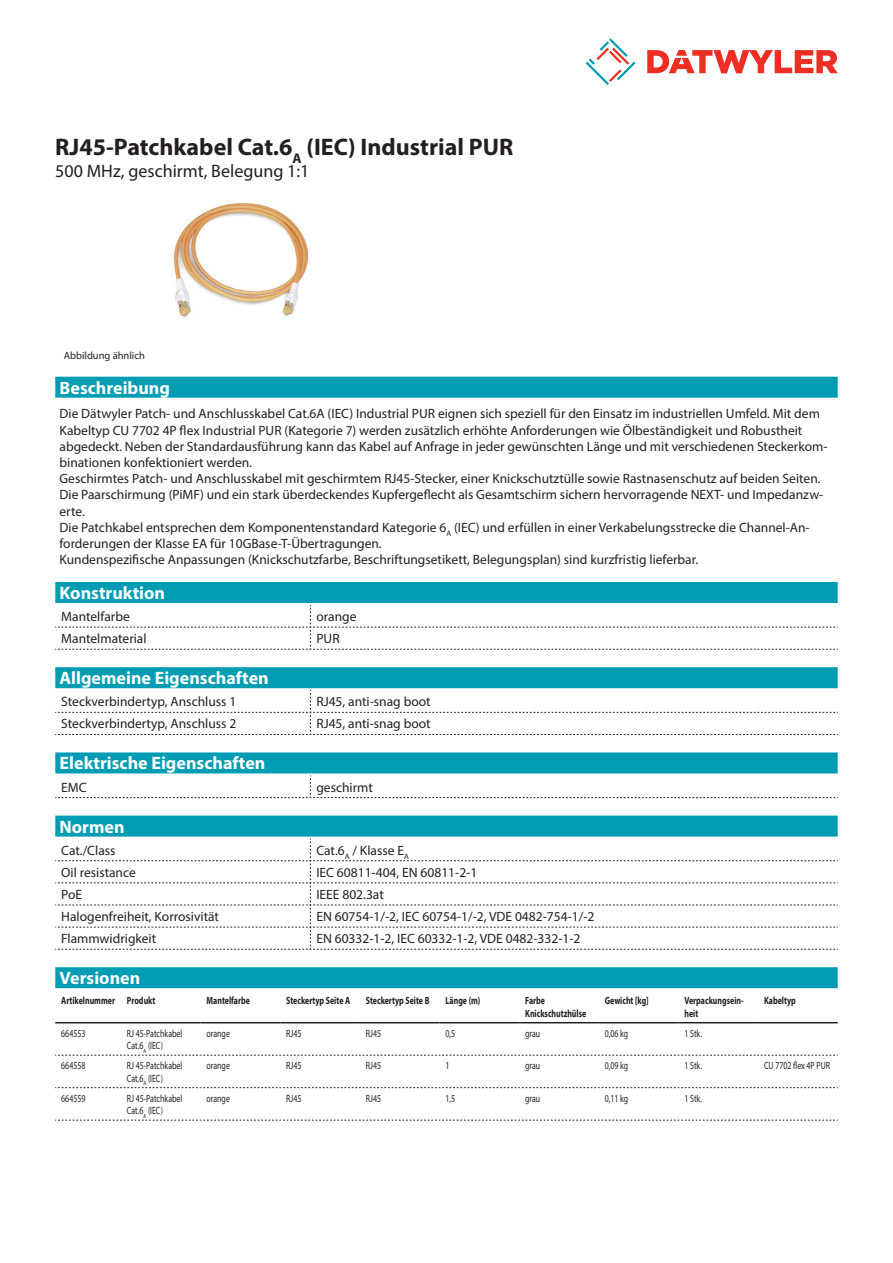
<style>
.page{position:relative;width:893px;height:1263px;background:#fff}
.page>*{position:absolute;margin:0;border:0;box-sizing:border-box;transform-origin:0 0}
.Product_Head{font:700 24px "Myriad Pro";color:#231f20}
.Standard_Head_Proper{font:700 18px "Myriad Pro";color:#fff}
.SubHead{font:18px "Myriad Pro";color:#231f20}
.Standard_text{font:13.5px/16.2px "Myriad Pro";color:#231f20}
.myriad_light_propert{font:13.5px "Myriad Pro";color:#231f20}
.myriadlight{font:10.5px/12.6px "Myriad Pro";color:#231f20;scale:.75 1}
.myriadbold{font:700 10.5px/12.6px "Myriad Pro";color:#231f20;scale:.75 1}
.imagetext{font:10.5px "Myriad Pro";color:#231f20}
</style>
<div class="page">
<svg style="left:586px;top:38px;width:49px;height:47px"></svg>
<svg style="left:647px;top:50px;width:191px;height:23px"></svg>
<div style="left:55px;top:815px;width:783px;height:21px;background:#009cb3"></div>
<svg style="left:55px;top:838px;width:783px;height:112px"></svg>
<div style="left:55px;top:582px;width:783px;height:21px;background:#009cb3"></div>
<svg style="left:55px;top:605px;width:783px;height:45px"></svg>
<img style="left:173px;top:202px;width:136px;height:117px">
<div style="left:55px;top:967px;width:783px;height:21px;background:#009cb3"></div>
<hr style="left:55px;top:1022px;width:66px;height:1px;background:#231f20">
<hr style="left:121px;top:1022px;width:80px;height:1px;background:#231f20">
<hr style="left:201px;top:1022px;width:79px;height:1px;background:#231f20">
<hr style="left:280px;top:1022px;width:80px;height:1px;background:#231f20">
<hr style="left:360px;top:1022px;width:79px;height:1px;background:#231f20">
<hr style="left:439px;top:1022px;width:80px;height:1px;background:#231f20">
<hr style="left:519px;top:1022px;width:80px;height:1px;background:#231f20">
<hr style="left:599px;top:1022px;width:79px;height:1px;background:#231f20">
<hr style="left:678px;top:1022px;width:80px;height:1px;background:#231f20">
<hr style="left:758px;top:1022px;width:80px;height:1px;background:#231f20">
<svg style="left:55px;top:1055px;width:783px;height:1px"></svg>
<svg style="left:55px;top:1087px;width:783px;height:1px"></svg>
<svg style="left:55px;top:1120px;width:783px;height:1px"></svg>
<div style="left:55px;top:377px;width:783px;height:21px;background:#009cb3"></div>
<div style="left:55px;top:667px;width:783px;height:21px;background:#009cb3"></div>
<svg style="left:55px;top:690px;width:783px;height:45px"></svg>
<div style="left:55px;top:752px;width:783px;height:21px;background:#009cb3"></div>
<svg style="left:55px;top:775px;width:783px;height:23px"></svg>
<p class="Product_Head" style="left:55px;top:131px;width:460px">RJ45-Patchkabel Cat.6<sub>A</sub> (IEC) Industrial PUR</p>
<p class="SubHead" style="left:55px;top:160px;width:256px">500 MHz, geschirmt, Belegung 1:1</p>
<p class="imagetext" style="left:64px;top:349px;width:83px">Abbildung ähnlich</p>
<p class="Standard_Head_Proper" style="left:60px;top:376px;width:112px">Beschreibung</p>
<p class="Standard_text" style="left:60px;top:406px;width:769px">Die Dätwyler Patch- und Anschlusskabel Cat.6A (IEC) Industrial PUR eignen sich speziell für den Einsatz im industriellen Umfeld. Mit dem Kabeltyp CU 7702 4P flex Industrial PUR (Kategorie 7) werden zusätzlich erhöhte Anforderungen wie Ölbeständigkeit und Robustheit abgedeckt. Neben der Standardausführung kann das Kabel auf Anfrage in jeder gewünschten Länge und mit verschiedenen Steckerkom&shy;binationen konfektioniert werden.<br>Geschirmtes Patch- und Anschlusskabel mit geschirmtem RJ45-Stecker, einer Knickschutztülle sowie Rastnasenschutz auf beiden Seiten.<br>Die Paarschirmung (PiMF) und ein stark überdeckendes Kupfergeflecht als Gesamtschirm sichern hervorragende NEXT- und Impedanzw&shy;erte.<br>Die Patchkabel entsprechen dem Komponentenstandard Kategorie 6<sub>A</sub> (IEC) und erfüllen in einer Verkabelungsstrecke die Channel-An&shy;forderungen der Klasse EA für 10GBase-T-Übertragungen.<br>Kundenspezifische Anpassungen (Knickschutzfarbe, Beschriftungsetikett, Belegungsplan) sind kurzfristig lieferbar.</p>
<p class="Standard_Head_Proper" style="left:60px;top:581px;width:107px">Konstruktion</p>
<p class="myriad_light_propert" style="left:61px;top:608px;width:70px">Mantelfarbe</p>
<p class="myriad_light_propert" style="left:316px;top:608px;width:42px">orange</p>
<p class="myriad_light_propert" style="left:61px;top:630px;width:87px">Mantelmaterial</p>
<p class="myriad_light_propert" style="left:316px;top:630px;width:25px">PUR</p>
<p class="Standard_Head_Proper" style="left:60px;top:666px;width:211px">Allgemeine Eigenschaften</p>
<p class="myriad_light_propert" style="left:61px;top:693px;width:177px">Steckverbindertyp, Anschluss 1</p>
<p class="myriad_light_propert" style="left:316px;top:693px;width:116px">RJ45, anti-snag boot</p>
<p class="myriad_light_propert" style="left:61px;top:716px;width:177px">Steckverbindertyp, Anschluss 2</p>
<p class="myriad_light_propert" style="left:316px;top:716px;width:116px">RJ45, anti-snag boot</p>
<p class="Standard_Head_Proper" style="left:60px;top:752px;width:207px">Elektrische Eigenschaften</p>
<p class="myriad_light_propert" style="left:61px;top:779px;width:27px">EMC</p>
<p class="myriad_light_propert" style="left:316px;top:779px;width:58px">geschirmt</p>
<p class="Standard_Head_Proper" style="left:60px;top:815px;width:67px">Normen</p>
<p class="myriad_light_propert" style="left:61px;top:842px;width:56px">Cat./Class</p>
<p class="myriad_light_propert" style="left:316px;top:842px;width:94px">Cat.6<sub>A</sub> / Klasse E<sub>A</sub></p>
<p class="myriad_light_propert" style="left:61px;top:864px;width:76px">Oil resistance</p>
<p class="myriad_light_propert" style="left:316px;top:864px;width:162px">IEC 60811-404, EN 60811-2-1</p>
<p class="myriad_light_propert" style="left:61px;top:886px;width:22px">PoE</p>
<p class="myriad_light_propert" style="left:316px;top:886px;width:69px">IEEE 802.3at</p>
<p class="myriad_light_propert" style="left:61px;top:908px;width:159px">Halogenfreiheit, Korrosivität</p>
<p class="myriad_light_propert" style="left:316px;top:908px;width:279px">EN 60754-1/-2, IEC 60754-1/-2, VDE 0482-754-1/-2</p>
<p class="myriad_light_propert" style="left:61px;top:930px;width:96px">Flammwidrigkeit</p>
<p class="myriad_light_propert" style="left:316px;top:930px;width:266px">EN 60332-1-2, IEC 60332-1-2, VDE 0482-332-1-2</p>
<p class="Standard_Head_Proper" style="left:60px;top:966px;width:82px">Versionen</p>
<p class="myriadbold" style="left:61px;top:994px;width:73px">Artikelnummer</p>
<p class="myriadbold" style="left:127px;top:994px;width:39px">Produkt</p>
<p class="myriadbold" style="left:207px;top:994px;width:59px">Mantelfarbe</p>
<p class="myriadbold" style="left:286px;top:994px;width:87px">Steckertyp Seite A</p>
<p class="myriadbold" style="left:366px;top:994px;width:86px">Steckertyp Seite B</p>
<p class="myriadbold" style="left:445px;top:994px;width:48px">Länge (m)</p>
<p class="myriadbold" style="left:525px;top:994px;width:83px">Farbe<br>Knickschutzhülse</p>
<p class="myriadbold" style="left:605px;top:994px;width:60px">Gewicht [kg]</p>
<p class="myriadbold" style="left:684px;top:994px;width:80px">Verpackungsein&shy;heit</p>
<p class="myriadbold" style="left:764px;top:994px;width:44px">Kabeltyp</p>
<p class="myriadlight" style="left:61px;top:1026px;width:34px">664553</p>
<p class="myriadlight" style="left:127px;top:1026px;width:75px">RJ 45-Patchkabel<br>Cat.6<sub>A</sub> (IEC)</p>
<p class="myriadlight" style="left:207px;top:1026px;width:33px">orange</p>
<p class="myriadlight" style="left:286px;top:1026px;width:22px">RJ45</p>
<p class="myriadlight" style="left:366px;top:1026px;width:22px">RJ45</p>
<p class="myriadlight" style="left:445px;top:1026px;width:14px">0,5</p>
<p class="myriadlight" style="left:525px;top:1026px;width:22px">grau</p>
<p class="myriadlight" style="left:605px;top:1026px;width:33px">0,06 kg</p>
<p class="myriadlight" style="left:684px;top:1026px;width:25px">1 Stk.</p>
<p class="myriadlight" style="left:61px;top:1059px;width:34px">664558</p>
<p class="myriadlight" style="left:127px;top:1059px;width:75px">RJ 45-Patchkabel<br>Cat.6<sub>A</sub> (IEC)</p>
<p class="myriadlight" style="left:207px;top:1059px;width:33px">orange</p>
<p class="myriadlight" style="left:286px;top:1059px;width:22px">RJ45</p>
<p class="myriadlight" style="left:366px;top:1059px;width:22px">RJ45</p>
<p class="myriadlight" style="left:445px;top:1059px;width:7px">1</p>
<p class="myriadlight" style="left:525px;top:1059px;width:22px">grau</p>
<p class="myriadlight" style="left:605px;top:1059px;width:33px">0,09 kg</p>
<p class="myriadlight" style="left:684px;top:1059px;width:25px">1 Stk.</p>
<p class="myriadlight" style="left:764px;top:1059px;width:89px">CU 7702 flex 4P PUR</p>
<p class="myriadlight" style="left:61px;top:1091px;width:34px">664559</p>
<p class="myriadlight" style="left:127px;top:1091px;width:75px">RJ 45-Patchkabel<br>Cat.6<sub>A</sub> (IEC)</p>
<p class="myriadlight" style="left:207px;top:1091px;width:33px">orange</p>
<p class="myriadlight" style="left:286px;top:1091px;width:22px">RJ45</p>
<p class="myriadlight" style="left:366px;top:1091px;width:22px">RJ45</p>
<p class="myriadlight" style="left:445px;top:1091px;width:14px">1,5</p>
<p class="myriadlight" style="left:525px;top:1091px;width:22px">grau</p>
<p class="myriadlight" style="left:605px;top:1091px;width:33px">0,11 kg</p>
<p class="myriadlight" style="left:684px;top:1091px;width:25px">1 Stk.</p>
</div>
